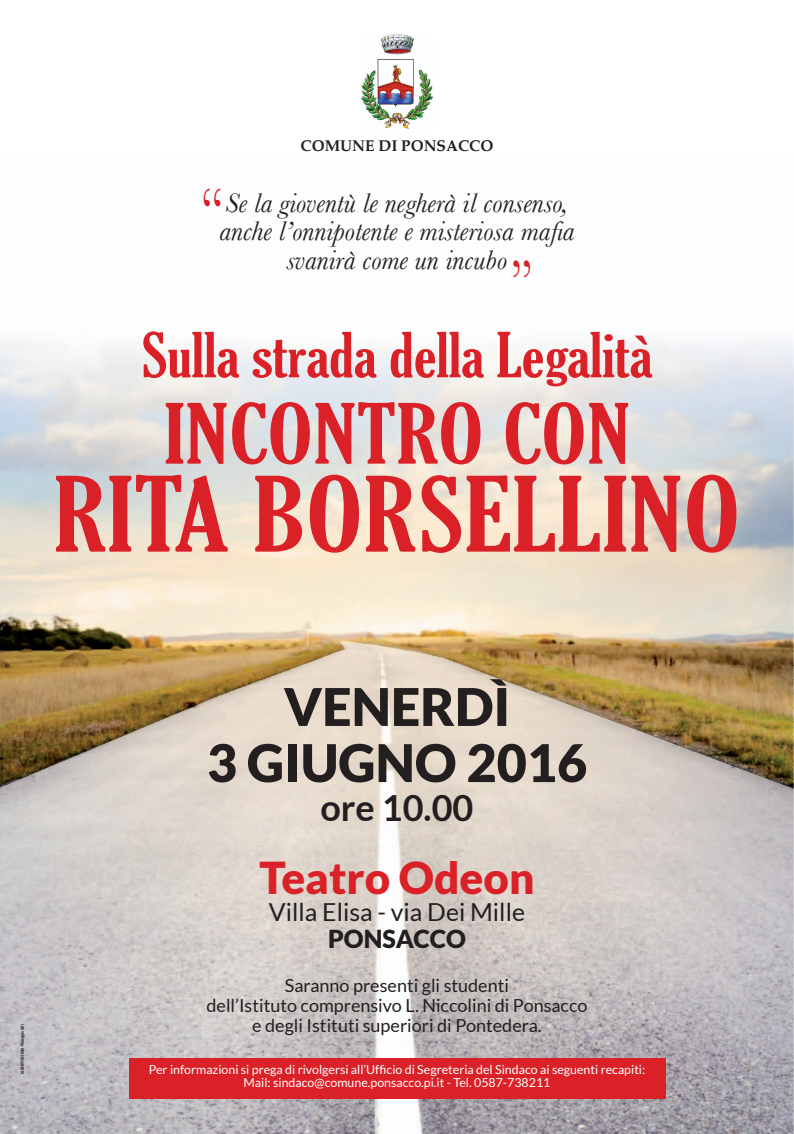
<style>
.page{position:relative;width:794px;height:1134px;background:#fff}
.page>*{position:absolute;margin:0;border:0;box-sizing:border-box;transform-origin:0 0}
.t1{font:extra-condensed 100px "Gloucester";letter-spacing:.01em;color:#da2128;scale:1.25 1}
.t2{font:extra-condensed 80px "Gloucester";letter-spacing:.01em;color:#da2128;scale:1.25 1}
.t3{font:68px "Baskerville";color:#da2128;scale:.7 1}
.t4{font:extra-condensed 60px "Gloucester";color:#da2128;scale:1.2 1}
.t5{font:900 52px/56.1px "Lato";color:#231f20;text-align:center}
.t6{font:900 44px "Lato";color:#da2128}
.t7{font:700 36px "Lato";color:#231f20}
.t8{font:italic 28px/28.4px "Baskerville";color:#231f20;text-align:center}
.t9{font:24.8px "Lato";color:#231f20}
.t10{font:900 24.8px "Lato";color:#231f20}
.t11{font:18px/20px "Lato";color:#231f20;text-align:center}
.t12{font:700 15.48px "Palatino";color:#231f20}
.t13{font:12.4px/13.4px "Lato";color:#fff;text-align:center}
.t14{font:700 condensed 4.4px "Myriad Pro";color:#231f20}
</style>
<div class="page">
<img style="left:0;top:340px;width:793px;height:301px">
<img style="left:0;top:641px;width:793px;height:493px">
<img style="left:361px;top:34px;width:71px;height:95px">
<div style="left:129px;top:1058px;width:536px;height:40px;background:#da2128"></div>
<p class="t12" style="left:301px;top:133px;width:194px">COMUNE DI PONSACCO</p>
<h3 class="t3" style="left:201px;top:172px;width:33px">“</h3>
<h3 class="t8" style="left:219px;top:188px;width:357px">Se la gioventù le negherà il consenso, anche l’onnipotente e misteriosa mafia svanirà come un incubo</h3>
<h3 class="t3" style="left:511px;top:242px;width:33px">”</h3>
<h3 class="t4" style="left:142px;top:321px;width:427px">Sulla strada della Legalità</h3>
<h2 class="t2" style="left:164px;top:388px;width:374px">INCONTRO CON</h2>
<h1 class="t1" style="left:54px;top:457px;width:550px">RITA BORSELLINO</h1>
<p class="t14" style="left:19px;top:1074px;width:51px;rotate:-90deg">ALREDY TOSCANA - Viareggio (LU)</p>
<h3 class="t5" style="left:207px;top:678px;width:382px">VENERDÌ<br>3 GIUGNO 2016</h3>
<h3 class="t7" style="left:320px;top:787px;width:154px">ore 10.00</h3>
<h3 class="t6" style="left:259px;top:852px;width:277px">Teatro Odeon</h3>
<h3 class="t9" style="left:269px;top:898px;width:257px">Villa Elisa - via Dei Mille</h3>
<h3 class="t10" style="left:328px;top:924px;width:139px">PONSACCO</h3>
<h3 class="t11" style="left:206px;top:975px;width:382px">Saranno presenti gli studenti<br>dell’Istituto comprensivo L. Niccolini di Ponsacco e degli Istituti superiori di Pontedera.</h3>
<p class="t13" style="left:149px;top:1063px;width:498px">Per informazioni si prega di rivolgersi all’Ufficio di Segreteria del Sindaco ai seguenti recapiti:<br>Mail: sindaco@comune.ponsacco.pi.it - Tel. 0587-738211</p>
</div>
